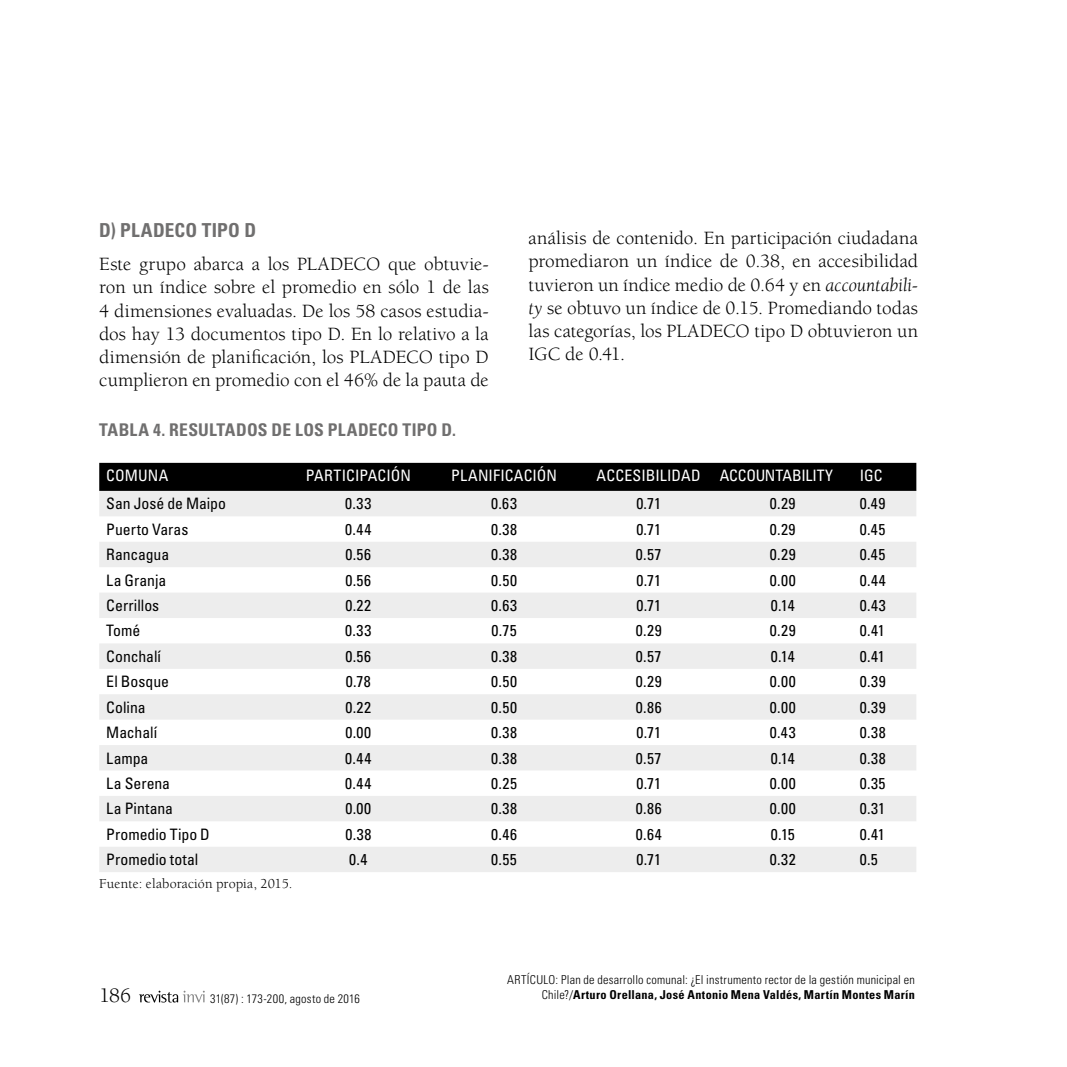
<style>
.page{position:relative;width:1067px;height:1067px;background:#fff}
.page>*{position:absolute;margin:0;border:0;box-sizing:border-box;transform-origin:0 0}
.t1{font:21px "Berkeley Std";color:#000}
.t2{font:19.25px/23.1px "Berkeley Std";letter-spacing:-.005em;color:#000;text-align:justify}
.t3{font:700 condensed 19.25px "Univers LT Std";letter-spacing:.015em;color:#706f6f}
.t4{font:700 condensed 17.5px "Univers LT Std";letter-spacing:.02em;color:#706f6f}
.t5{font:condensed 15.75px "Univers LT Std";letter-spacing:.005em;color:#000}
.t6{font:condensed 15.75px "Univers LT Std";letter-spacing:.005em;color:#fff}
.t7{font:14px "Berkeley Std";letter-spacing:.01em;color:#000}
.t8{font:300 condensed 12.25px/14.7px "Univers LT Std";letter-spacing:.02em;color:#000;text-align:right}
.s1{font-style:italic}
.s2{font-style:inherit}
.s3{font-weight:700}
</style>
<div class="page">
<svg style="left:139px;top:990px;width:66px;height:12px"></svg>
<div style="left:99px;top:463px;width:817px;height:28px;background:#000"></div>
<svg style="left:99px;top:491px;width:817px;height:381px;fill:#ededed"></svg>
<p class="t3" style="left:99px;top:219px;width:158px">d) PLADECO Tipo D</p>
<p class="t2" style="left:99px;top:253px;width:391px">Este grupo abarca a los PLADECO que obtuvie&shy;ron un índice sobre el promedio en sólo 1 de las 4 dimensiones evaluadas. De los 58 casos estudia&shy;dos hay 13 documentos tipo D. En lo relativo a la dimensión de planificación, los PLADECO tipo D cumplieron en promedio con el 46% de la pauta de</p>
<p class="t2" style="left:528px;top:227px;width:391px">análisis de contenido. En participación ciudadana promediaron un índice de 0.38, en accesibilidad tuvieron un índice medio de 0.64 y en <span class="s1">accountabili&shy;ty</span> se obtuvo un índice de 0.15. Promediando todas las categorías, los PLADECO tipo D obtuvieron un IGC de 0.41.</p>
<p class="t4" style="left:99px;top:419px;width:20px">Tabla</p>
<p class="t4" style="left:153px;top:419px;width:37px">4. Resultados</p>
<p class="t4" style="left:272px;top:419px;width:186px">DE LOS PLADECO Tipo D.</p>
<p class="t6" style="left:106px;top:465px;width:64px">COMUNA</p>
<p class="t6" style="left:306px;top:465px;width:107px">PARTICIPACIÓN</p>
<p class="t6" style="left:451px;top:465px;width:108px">PLANIFICACIÓN</p>
<p class="t6" style="left:596px;top:465px;width:142px">ACCESIBILIDAD Accountability</p>
<p class="t6" style="left:859px;top:465px;width:24px">IGC</p>
<p class="t5" style="left:106px;top:494px;width:121px">San José de Maipo</p>
<p class="t5" style="left:345px;top:494px;width:28px">0.33</p>
<p class="t5" style="left:491px;top:494px;width:27px">0.63</p>
<p class="t5" style="left:636px;top:494px;width:26px">0.71</p>
<p class="t5" style="left:770px;top:494px;width:27px">0.29</p>
<p class="t5" style="left:859px;top:494px;width:27px">0.49</p>
<p class="t5" style="left:106px;top:519px;width:84px">Puerto Varas</p>
<p class="t5" style="left:345px;top:519px;width:28px">0.44</p>
<p class="t5" style="left:491px;top:519px;width:27px">0.38</p>
<p class="t5" style="left:636px;top:519px;width:26px">0.71</p>
<p class="t5" style="left:770px;top:519px;width:27px">0.29</p>
<p class="t5" style="left:859px;top:519px;width:27px">0.45</p>
<p class="t5" style="left:106px;top:544px;width:64px">Rancagua</p>
<p class="t5" style="left:345px;top:544px;width:27px">0.56</p>
<p class="t5" style="left:491px;top:544px;width:27px">0.38</p>
<p class="t5" style="left:636px;top:544px;width:27px">0.57</p>
<p class="t5" style="left:770px;top:544px;width:27px">0.29</p>
<p class="t5" style="left:859px;top:544px;width:27px">0.45</p>
<p class="t5" style="left:106px;top:570px;width:61px">La Granja</p>
<p class="t5" style="left:345px;top:570px;width:27px">0.56</p>
<p class="t5" style="left:491px;top:570px;width:27px">0.50</p>
<p class="t5" style="left:636px;top:570px;width:26px">0.71</p>
<p class="t5" style="left:770px;top:570px;width:27px">0.00</p>
<p class="t5" style="left:859px;top:570px;width:28px">0.44</p>
<p class="t5" style="left:106px;top:595px;width:54px">Cerrillos</p>
<p class="t5" style="left:345px;top:595px;width:27px">0.22</p>
<p class="t5" style="left:491px;top:595px;width:27px">0.63</p>
<p class="t5" style="left:636px;top:595px;width:26px">0.71</p>
<p class="t5" style="left:770px;top:595px;width:25px">0.14</p>
<p class="t5" style="left:859px;top:595px;width:28px">0.43</p>
<p class="t5" style="left:106px;top:621px;width:36px">Tomé</p>
<p class="t5" style="left:345px;top:621px;width:28px">0.33</p>
<p class="t5" style="left:491px;top:621px;width:27px">0.75</p>
<p class="t5" style="left:636px;top:621px;width:27px">0.29</p>
<p class="t5" style="left:770px;top:621px;width:27px">0.29</p>
<p class="t5" style="left:859px;top:621px;width:26px">0.41</p>
<p class="t5" style="left:106px;top:646px;width:56px">Conchalí</p>
<p class="t5" style="left:345px;top:646px;width:27px">0.56</p>
<p class="t5" style="left:491px;top:646px;width:27px">0.38</p>
<p class="t5" style="left:636px;top:646px;width:27px">0.57</p>
<p class="t5" style="left:770px;top:646px;width:25px">0.14</p>
<p class="t5" style="left:859px;top:646px;width:26px">0.41</p>
<p class="t5" style="left:106px;top:671px;width:64px">El Bosque</p>
<p class="t5" style="left:346px;top:671px;width:27px">0.78</p>
<p class="t5" style="left:491px;top:671px;width:27px">0.50</p>
<p class="t5" style="left:636px;top:671px;width:27px">0.29</p>
<p class="t5" style="left:770px;top:671px;width:27px">0.00</p>
<p class="t5" style="left:859px;top:671px;width:27px">0.39</p>
<p class="t5" style="left:106px;top:697px;width:41px">Colina</p>
<p class="t5" style="left:345px;top:697px;width:27px">0.22</p>
<p class="t5" style="left:491px;top:697px;width:27px">0.50</p>
<p class="t5" style="left:636px;top:697px;width:27px">0.86</p>
<p class="t5" style="left:770px;top:697px;width:27px">0.00</p>
<p class="t5" style="left:859px;top:697px;width:27px">0.39</p>
<p class="t5" style="left:106px;top:722px;width:52px">Machalí</p>
<p class="t5" style="left:345px;top:722px;width:27px">0.00</p>
<p class="t5" style="left:491px;top:722px;width:27px">0.38</p>
<p class="t5" style="left:636px;top:722px;width:26px">0.71</p>
<p class="t5" style="left:769px;top:722px;width:28px">0.43</p>
<p class="t5" style="left:859px;top:722px;width:27px">0.38</p>
<p class="t5" style="left:106px;top:748px;width:44px">Lampa</p>
<p class="t5" style="left:345px;top:748px;width:28px">0.44</p>
<p class="t5" style="left:491px;top:748px;width:27px">0.38</p>
<p class="t5" style="left:636px;top:748px;width:27px">0.57</p>
<p class="t5" style="left:770px;top:748px;width:25px">0.14</p>
<p class="t5" style="left:859px;top:748px;width:27px">0.38</p>
<p class="t5" style="left:106px;top:773px;width:65px">La Serena</p>
<p class="t5" style="left:345px;top:773px;width:28px">0.44</p>
<p class="t5" style="left:491px;top:773px;width:27px">0.25</p>
<p class="t5" style="left:636px;top:773px;width:26px">0.71</p>
<p class="t5" style="left:770px;top:773px;width:27px">0.00</p>
<p class="t5" style="left:859px;top:773px;width:27px">0.35</p>
<p class="t5" style="left:106px;top:798px;width:68px">La Pintana</p>
<p class="t5" style="left:345px;top:798px;width:27px">0.00</p>
<p class="t5" style="left:491px;top:798px;width:27px">0.38</p>
<p class="t5" style="left:636px;top:798px;width:27px">0.86</p>
<p class="t5" style="left:770px;top:798px;width:27px">0.00</p>
<p class="t5" style="left:859px;top:798px;width:27px">0.31</p>
<p class="t5" style="left:106px;top:824px;width:105px">Promedio Tipo D</p>
<p class="t5" style="left:345px;top:824px;width:27px">0.38</p>
<p class="t5" style="left:491px;top:824px;width:28px">0.46</p>
<p class="t5" style="left:636px;top:824px;width:27px">0.64</p>
<p class="t5" style="left:771px;top:824px;width:25px">0.15</p>
<p class="t5" style="left:859px;top:824px;width:26px">0.41</p>
<p class="t5" style="left:106px;top:849px;width:94px">Promedio total</p>
<p class="t5" style="left:349px;top:849px;width:20px">0.4</p>
<p class="t5" style="left:491px;top:849px;width:27px">0.55</p>
<p class="t5" style="left:636px;top:849px;width:26px">0.71</p>
<p class="t5" style="left:770px;top:849px;width:27px">0.32</p>
<p class="t5" style="left:859px;top:849px;width:20px">0.5</p>
<p class="t7" style="left:99px;top:876px;width:195px">Fuente: elaboración propia, 2015.</p>
<p class="t1" style="left:99px;top:983px;width:33px">186</p>
<p class="t8" style="left:210px;top:990px;width:151px">31(87) : 173-200, agosto de 2016</p>
<p class="t8" style="left:507px;top:972px;width:409px"><span class="s2">ARTÍCULO:</span> Plan de desarrollo comunal: ¿El instrumento rector de la gestión municipal en<br>Chile?/<span class="s3">Arturo Orellana, José Antonio Mena Valdés, Martín Montes Marín</span></p>
</div>
